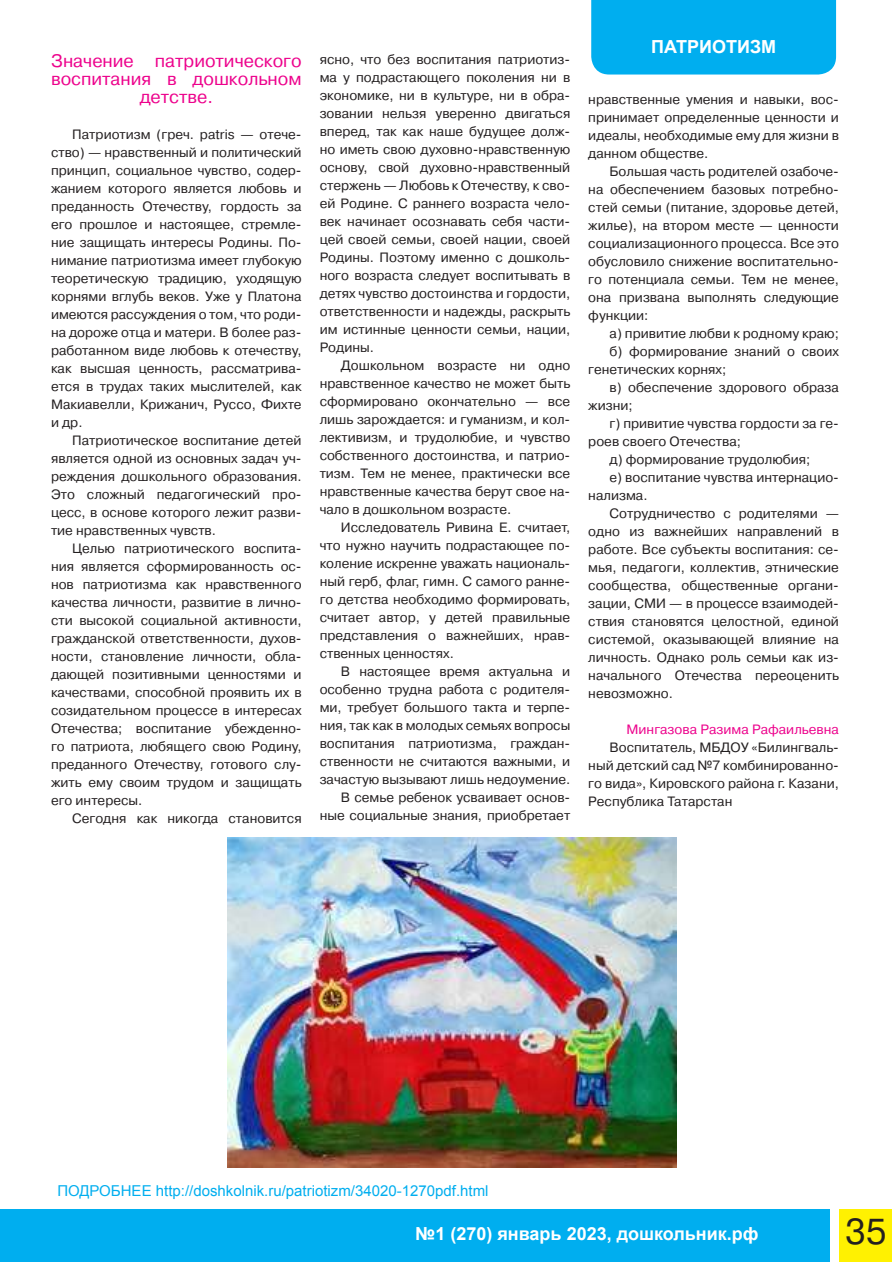
<style>
.page{position:relative;width:893px;height:1263px;background:#fff}
.page>*{position:absolute;margin:0;border:0;box-sizing:border-box;transform-origin:0 0}
.t1{font:36px "Pragmatica C";color:#231f20}
.t2{font:18px/18px "Pragmatica C";color:#ed028c;text-align:center}
.t3{font:700 18px "Arial";color:#fff}
.t4{font:15px "Arial";color:#00aeef}
.t5{font:13.5px/18px "Pragmatica C";color:#231f20;text-align:justify}
.t6{font:13.5px "Pragmatica C";color:#ed028c}
</style>
<div class="page">
<div style="left:591px;top:0;width:245px;height:75px;background:#00aeef"></div>
<div style="left:1px;top:1210px;width:829px;height:52px;background:#00aeef"></div>
<div style="left:840px;top:1210px;width:52px;height:52px;background:#fff101"></div>
<img style="left:227px;top:838px;width:449px;height:330px">
<h2 class="t2" style="left:51px;top:52px;width:252px">Значение патриотического воспитания в дошкольном детстве.</h2>
<p class="t5" style="left:51px;top:126px;width:252px;text-indent:21px">Патриотизм (греч. patris — отече&shy;ство) — нравственный и политический принцип, социальное чувство, содер&shy;жанием которого является любовь и преданность Отечеству, гордость за его прошлое и настоящее, стремле&shy;ние защищать интересы Родины. По&shy;нимание патриотизма имеет глубокую теоретическую традицию, уходящую корнями вглубь веков. Уже у Платона имеются рассуждения о том, что роди&shy;на дороже отца и матери. В более раз&shy;работанном виде любовь к отечеству, как высшая ценность, рассматрива&shy;ется в трудах таких мыслителей, как Макиавелли, Крижанич, Руссо, Фихте и др.</p>
<p class="t5" style="left:51px;top:432px;width:252px;text-indent:21px">Патриотическое воспитание детей является одной из основных задач уч&shy;реждения дошкольного образования.<br>Это сложный педагогический про&shy;цесс, в основе которого лежит разви&shy;тие нравственных чувств.</p>
<p class="t5" style="left:51px;top:540px;width:252px;text-indent:21px">Целью патриотического воспита&shy;ния является сформированность ос&shy;нов патриотизма как нравственного качества личности, развитие в лично&shy;сти высокой социальной активности, гражданской ответственности, духов&shy;ности, становление личности, обла&shy;дающей позитивными ценностями и качествами, способной проявить их в созидательном процессе в интересах Отечества; воспитание убежденно&shy;го патриота, любящего свою Родину, преданного Отечеству, готового слу&shy;жить ему своим трудом и защищать его интересы.</p>
<p class="t5" style="left:72px;top:810px;width:231px">Сегодня как никогда становится</p>
<p class="t5" style="left:320px;top:50px;width:252px">ясно, что без воспитания патриотиз&shy;ма у подрастающего поколения ни в экономике, ни в культуре, ни в обра&shy;зовании нельзя уверенно двигаться вперед, так как наше будущее долж&shy;но иметь свою духовно-нравственную основу, свой духовно-нравственный стержень — Любовь к Отечеству, к сво&shy;ей Родине. С раннего возраста чело&shy;век начинает осознавать себя части&shy;цей своей семьи, своей нации, своей Родины. Поэтому именно с дошколь&shy;ного возраста следует воспитывать в детях чувство достоинства и гордости, ответственности и надежды, раскрыть им истинные ценности семьи, нации, Родины.</p>
<p class="t5" style="left:320px;top:356px;width:252px;text-indent:21px">Дошкольном возрасте ни одно нравственное качество не может быть сформировано окончательно — все лишь зарождается: и гуманизм, и кол&shy;лективизм, и трудолюбие, и чувство собственного достоинства, и патрио&shy;тизм. Тем не менее, практически все нравственные качества берут свое на&shy;чало в дошкольном возрасте.</p>
<p class="t5" style="left:320px;top:518px;width:252px;text-indent:21px">Исследователь Ривина Е. считает, что нужно научить подрастающее по&shy;коление искренне уважать националь&shy;ный герб, флаг, гимн. С самого ранне&shy;го детства необходимо формировать, считает автор, у детей правильные представления о важнейших, нрав&shy;ственных ценностях.</p>
<p class="t5" style="left:320px;top:662px;width:252px;text-align:right">В настоящее время актуальна и особенно трудна работа с родителя&shy;ми, требует большого такта и терпе&shy;ния, так как в молодых семьях вопросы воспитания патриотизма, граждан&shy;ственности не считаются важными, и зачастую вызывают лишь недоумение.<br>В семье ребенок усваивает основ&shy;ные социальные знания, приобретает</p>
<h2 class="t3" style="left:651px;top:35px;width:127px">ПАТРИОТИЗМ</h2>
<p class="t5" style="left:588px;top:91px;width:252px">нравственные умения и навыки, вос&shy;принимает определенные ценности и идеалы, необходимые ему для жизни в данном обществе.</p>
<p class="t5" style="left:588px;top:163px;width:252px;text-indent:21px">Большая часть родителей озабоче&shy;на обеспечением базовых потребно&shy;стей семьи (питание, здоровье детей, жилье), на втором месте — ценности социализационного процесса. Все это обусловило снижение воспитательно&shy;го потенциала семьи. Тем не менее, она призвана выполнять следующие функции:</p>
<p class="t5" style="left:610px;top:325px;width:231px">а) привитие любви к родному краю;</p>
<p class="t5" style="left:610px;top:343px;width:231px">б) формирование знаний о своих</p>
<p class="t5" style="left:588px;top:361px;width:139px">генетических корнях;</p>
<p class="t5" style="left:610px;top:379px;width:231px">в) обеспечение здорового образа</p>
<p class="t5" style="left:588px;top:397px;width:46px">жизни;</p>
<p class="t5" style="left:610px;top:415px;width:231px">г) привитие чувства гордости за ге-</p>
<p class="t5" style="left:588px;top:433px;width:154px">роев своего Отечества;</p>
<p class="t5" style="left:610px;top:451px;width:202px">д) формирование трудолюбия;</p>
<p class="t5" style="left:610px;top:469px;width:231px">е) воспитание чувства интернацио-</p>
<p class="t5" style="left:588px;top:487px;width:61px">нализма.</p>
<p class="t5" style="left:610px;top:505px;width:231px">Сотрудничество с родителями —</p>
<p class="t5" style="left:588px;top:523px;width:252px">одно из важнейших направлений в</p>
<p class="t5" style="left:588px;top:541px;width:252px">работе. Все субъекты воспитания: се-</p>
<p class="t5" style="left:588px;top:559px;width:252px">мья, педагоги, коллектив, этнические</p>
<p class="t5" style="left:588px;top:577px;width:252px">сообщества, общественные органи-</p>
<p class="t5" style="left:588px;top:595px;width:252px">зации, СМИ — в процессе взаимодей-</p>
<p class="t5" style="left:588px;top:613px;width:252px">ствия становятся целостной, единой</p>
<p class="t5" style="left:588px;top:631px;width:252px">системой, оказывающей влияние на</p>
<p class="t5" style="left:588px;top:649px;width:252px">личность. Однако роль семьи как из-</p>
<p class="t5" style="left:588px;top:667px;width:252px">начального Отечества переоценить</p>
<p class="t5" style="left:588px;top:685px;width:86px">невозможно.</p>
<p class="t6" style="left:627px;top:722px;width:214px">Мингазова Разима Рафаильевна</p>
<p class="t5" style="left:588px;top:739px;width:252px;text-indent:21px">Воспитатель, МБДОУ «Билингваль&shy;ный детский сад №7 комбинированно&shy;го вида», Кировского района г. Казани, Республика Татарстан</p>
<p class="t4" style="left:57px;top:1180px;width:433px">ПОДРОБНЕЕ http://doshkolnik.ru/patriotizm/34020-1270pdf.html</p>
<h2 class="t3" style="left:415px;top:1222px;width:345px">№1 (270) январь 2023, дошкольник.рф</h2>
<h1 class="t1" style="left:845px;top:1212px;width:43px">35</h1>
</div>
